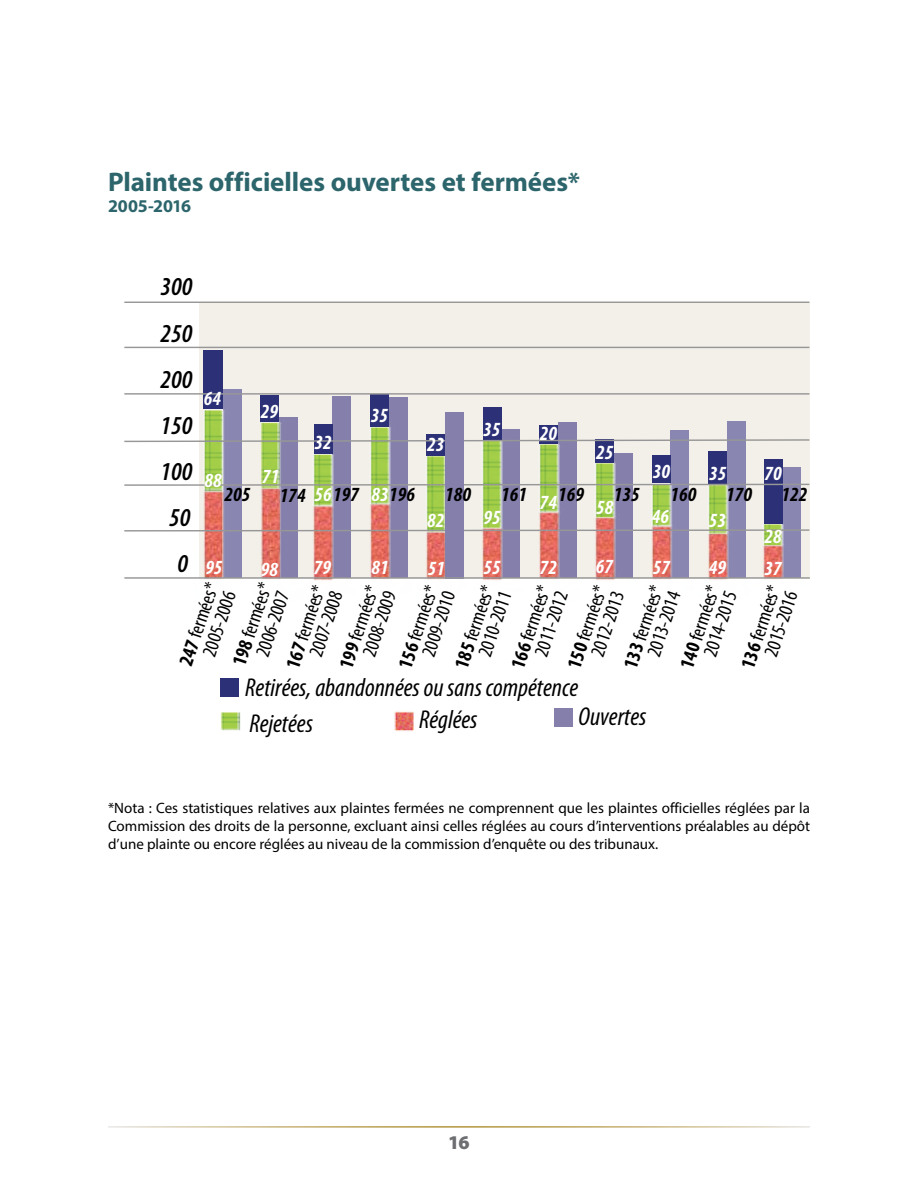
<style>
.page{position:relative;width:918px;height:1188px;background:#fff}
.page>*{position:absolute;margin:0;border:0;box-sizing:border-box;transform-origin:0 0}
.t1{font:700 27px "Myriad Pro";color:#2c656b}
.t2{font:italic condensed 25.95px/36px "Myriad Pro";color:#010101}
.t3{font:italic 600 condensed 25.95px "Myriad Pro";color:#010101}
.t4{font:condensed 20.1px/18.3px "Myriad Pro";color:#010101;text-align:right}
.t5{font:italic 700 condensed 20.1px "Myriad Pro";color:#fff}
.t6{font:italic 700 condensed 20.1px "Myriad Pro";color:#000}
.t7{font:900 19.5px "Myriad Pro";color:#6d6e71}
.t8{font:700 18px "Myriad Pro";letter-spacing:-.01em;color:#2c656b}
.t9{font:15px/18px "Myriad Pro";color:#000;text-align:justify}
.s1{color:#fff}
.s2{font-weight:700}
</style>
<div class="page">
<div style="left:199px;top:302px;width:610px;height:276px;background:#f3f0ea"></div>
<img style="left:157px;top:346px;width:109px;height:231px">
<img style="left:210px;top:350px;width:56px;height:227px">
<img style="left:266px;top:346px;width:113px;height:235px">
<img style="left:323px;top:352px;width:56px;height:229px">
<img style="left:379px;top:346px;width:56px;height:234px">
<img style="left:435px;top:346px;width:227px;height:234px">
<img style="left:492px;top:359px;width:170px;height:221px">
<img style="left:548px;top:379px;width:114px;height:201px">
<img style="left:604px;top:380px;width:206px;height:200px">
<img style="left:660px;top:420px;width:150px;height:160px">
<div style="left:204px;top:350px;width:19px;height:59px;background:#2c3177"></div>
<div style="left:314px;top:424px;width:18px;height:29px;background:#2c3177"></div>
<div style="left:370px;top:394px;width:19px;height:33px;background:#2c3177"></div>
<div style="left:426px;top:434px;width:19px;height:21px;background:#2c3177"></div>
<div style="left:483px;top:407px;width:18px;height:33px;background:#2c3177"></div>
<div style="left:539px;top:425px;width:19px;height:18px;background:#2c3177"></div>
<div style="left:595px;top:440px;width:19px;height:23px;background:#2c3177"></div>
<div style="left:652px;top:455px;width:19px;height:28px;background:#2c3177"></div>
<div style="left:708px;top:452px;width:19px;height:32px;background:#2c3177"></div>
<div style="left:764px;top:459px;width:18px;height:64px;background:#2c3177"></div>
<svg style="left:124px;top:483px;width:686px;height:4px"></svg>
<svg style="left:124px;top:529px;width:686px;height:3px;background:#b2a6a5"></svg>
<svg style="left:124px;top:439px;width:686px;height:4px"></svg>
<hr style="left:124px;top:393px;width:685px;height:2px;background:#979797">
<hr style="left:124px;top:347px;width:685px;height:1px;background:#979797">
<hr style="left:124px;top:302px;width:685px;height:1px;background:#979797">
<div style="left:261px;top:395px;width:18px;height:27px;background:#2c3177"></div>
<div style="left:445px;top:412px;width:19px;height:167px;background:#8480ab"></div>
<img style="left:394px;top:711px;width:20px;height:20px">
<img style="left:220px;top:678px;width:21px;height:53px">
<div style="left:554px;top:709px;width:18px;height:18px;background:#8480ab"></div>
<hr style="left:124px;top:577px;width:686px;height:2px;background:#979797">
<h1 class="t1" style="left:108px;top:165px;width:474px">Plaintes officielles ouvertes et fermées*</h1>
<p class="t8" style="left:108px;top:194px;width:85px">2005-2016</p>
<h2 class="t3" style="left:160px;top:273px;width:33px">300</h2>
<h2 class="t3" style="left:160px;top:319px;width:33px">250</h2>
<h2 class="t3" style="left:160px;top:365px;width:33px">200</h2>
<h2 class="t3" style="left:160px;top:411px;width:33px">150</h2>
<h2 class="t3" style="left:160px;top:457px;width:33px">100</h2>
<h2 class="t3" style="left:169px;top:503px;width:23px">50</h2>
<h3 class="t5" style="left:204px;top:388px;width:19px">64</h3>
<h3 class="t5" style="left:261px;top:400px;width:19px">29</h3>
<h3 class="t5" style="left:314px;top:432px;width:19px">32</h3>
<h3 class="t5" style="left:371px;top:405px;width:19px">35</h3>
<h3 class="t5" style="left:427px;top:434px;width:19px">23</h3>
<h3 class="t5" style="left:483px;top:419px;width:19px">35</h3>
<h3 class="t5" style="left:540px;top:423px;width:19px">20</h3>
<h3 class="t5" style="left:596px;top:441px;width:19px">25</h3>
<h3 class="t5" style="left:653px;top:461px;width:19px">30</h3>
<h3 class="t5" style="left:709px;top:462px;width:19px">35</h3>
<h3 class="t5" style="left:765px;top:462px;width:19px">70</h3>
<h3 class="t5" style="left:262px;top:466px;width:19px">71</h3>
<h3 class="t5" style="left:205px;top:470px;width:19px">88</h3>
<h3 class="t6" style="left:224px;top:484px;width:27px">205</h3>
<h3 class="t6" style="left:280px;top:484px;width:81px">174 <span class="s1">56</span>197</h3>
<h3 class="t6" style="left:372px;top:484px;width:45px"><span class="s1">83</span>196</h3>
<h3 class="t6" style="left:501px;top:484px;width:27px">161</h3>
<h3 class="t6" style="left:558px;top:484px;width:27px">169</h3>
<h3 class="t6" style="left:614px;top:484px;width:27px">135</h3>
<h3 class="t6" style="left:671px;top:484px;width:27px">160</h3>
<h3 class="t6" style="left:726px;top:483px;width:27px">170</h3>
<h3 class="t6" style="left:782px;top:483px;width:27px">122</h3>
<h3 class="t6" style="left:445px;top:484px;width:27px">180</h3>
<h3 class="t5" style="left:540px;top:492px;width:19px">74</h3>
<h3 class="t5" style="left:596px;top:496px;width:19px">58</h3>
<h3 class="t5" style="left:652px;top:505px;width:19px">46</h3>
<h3 class="t5" style="left:709px;top:510px;width:19px">53</h3>
<h3 class="t5" style="left:427px;top:509px;width:19px">82</h3>
<h3 class="t5" style="left:484px;top:507px;width:19px">95</h3>
<h3 class="t5" style="left:765px;top:525px;width:19px">28</h3>
<h2 class="t3" style="left:178px;top:549px;width:12px">0</h2>
<h3 class="t5" style="left:765px;top:558px;width:19px">37</h3>
<h3 class="t5" style="left:205px;top:557px;width:19px">95</h3>
<h3 class="t5" style="left:314px;top:557px;width:19px">79</h3>
<h3 class="t5" style="left:372px;top:557px;width:19px">81</h3>
<h3 class="t5" style="left:428px;top:558px;width:19px">51</h3>
<h3 class="t5" style="left:483px;top:557px;width:19px">55</h3>
<h3 class="t5" style="left:540px;top:557px;width:19px">72</h3>
<h3 class="t5" style="left:596px;top:556px;width:19px">67</h3>
<h3 class="t5" style="left:653px;top:556px;width:19px">57</h3>
<h3 class="t5" style="left:709px;top:556px;width:19px">49</h3>
<h3 class="t5" style="left:261px;top:558px;width:19px">98</h3>
<h3 class="t4" style="left:229px;top:662px;width:88px;line-height:19.4px;rotate:-71deg"><span class="s2">198</span> fermées*<br>2006-2007</h3>
<h3 class="t4" style="left:176px;top:662px;width:88px;line-height:19.4px;rotate:-71deg"><span class="s2">247</span> fermées*<br>2005-2006</h3>
<h3 class="t4" style="left:337px;top:665px;width:88px;rotate:-71deg"><span class="s2">199</span> fermées*<br>2008-2009</h3>
<h3 class="t4" style="left:396px;top:665px;width:88px;rotate:-71deg"><span class="s2">156</span> fermées*<br>2009-2010</h3>
<h3 class="t4" style="left:452px;top:665px;width:88px;rotate:-71deg"><span class="s2">185</span> fermées*<br>2010-2011</h3>
<h3 class="t4" style="left:509px;top:665px;width:88px;rotate:-71deg"><span class="s2">166</span> fermées*<br>2011-2012</h3>
<h3 class="t4" style="left:565px;top:665px;width:88px;rotate:-71deg"><span class="s2">150</span> fermées*<br>2012-2013</h3>
<h3 class="t4" style="left:621px;top:665px;width:88px;rotate:-71deg"><span class="s2">133</span> fermées*<br>2013-2014</h3>
<h3 class="t4" style="left:678px;top:665px;width:88px;rotate:-71deg"><span class="s2">140</span> fermées*<br>2014-2015</h3>
<h3 class="t4" style="left:738px;top:665px;width:88px;rotate:-71deg"><span class="s2">136</span> fermées*<br>2015-2016</h3>
<h3 class="t4" style="left:283px;top:665px;width:88px;rotate:-71deg"><span class="s2">167</span> fermées*<br>2007-2008</h3>
<h2 class="t2" style="left:245px;top:670px;width:335px">Retirées, abandonnées ou sans compétence<br>Rejetées</h2>
<h2 class="t2" style="left:419px;top:702px;width:60px">Réglées</h2>
<h2 class="t2" style="left:579px;top:699px;width:69px">Ouvertes</h2>
<p class="t9" style="left:108px;top:798px;width:703px">*Nota : Ces statistiques relatives aux plaintes fermées ne comprennent que les plaintes officielles réglées par la Commission des droits de la personne, excluant ainsi celles réglées au cours d’interventions préalables au dépôt d’une plainte ou encore réglées au niveau de la commission d’enquête ou des tribunaux.</p>
<h3 class="t7" style="left:448px;top:1129px;width:23px">16</h3>
</div>
